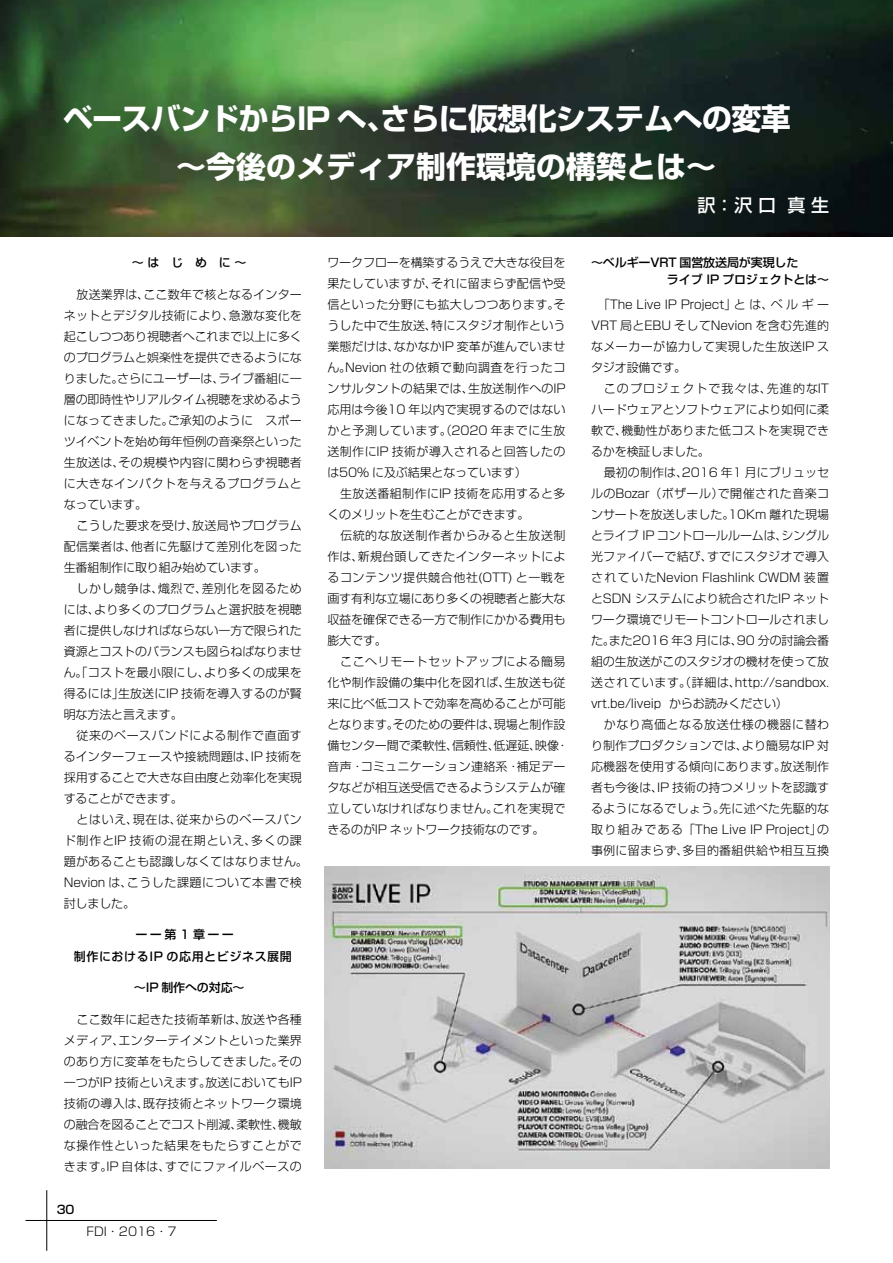
<style>
.page{position:relative;width:893px;height:1263px;background:#fff}
.page>*{position:absolute;margin:0;border:0;box-sizing:border-box;transform-origin:0 0}
.t1{font:700 30px/48px "Shin Go Pro";letter-spacing:-.025em;color:#fff}
.t2{font:500 18px "Shin Go Pro";color:#fff}
.t3{font:300 12px/21px "Shin Go Pro";letter-spacing:.005em;color:#000;text-align:justify}
.t4{font:300 12px/21px "Shin Go Pro";letter-spacing:.045em;color:#000}
.t5{font:500 12px/16.5px "Shin Go Pro";letter-spacing:-.01em;color:#000}
.t6{font:500 12px/21px "Shin Go Pro";letter-spacing:.05em;color:#000;text-align:center}
.t7{font:500 11.7px "Shin Go Pro";color:#000}
</style>
<div class="page">
<hr style="left:26px;top:1220px;width:191px;height:1px;background:#000">
<hr style="left:47px;top:1190px;width:1px;height:61px;background:#000">
<img style="left:0;top:0;width:880px;height:236px">
<img style="left:324px;top:867px;width:505px;height:302px">
<img style="left:880px;top:0;width:13px;height:236px">
<h1 class="t1" style="left:176px;top:91px;width:616px;text-indent:-113px">ベースバンドからIP へ、さらに仮想化システムへの変革～今後のメディア制作環境の構築とは～</h1>
<h2 class="t2" style="left:697px;top:190px;width:133px">訳： 沢 口 真 生</h2>
<p class="t5" style="left:132px;top:253px;width:116px">～ は　じ　め　に ～</p>
<p class="t3" style="left:64px;top:283px;width:240px;text-indent:13px">放送業界は、ここ数年で核となるインターネットとデジタル技術により、急激な変化を起こしつつあり視聴者へこれまで以上に多くのプログラムと娯楽性を提供できるようになりました。さらにユーザーは、ライブ番組に一層の即時性やリアルタイム視聴を求めるようになってきました。ご承知のように　スポーツイベントを始め毎年恒例の音楽祭といった生放送は、その規模や内容に関わらず視聴者に大きなインパクトを与えるプログラムとなっています。</p>
<p class="t3" style="left:64px;top:514px;width:240px;text-indent:13px">こうした要求を受け、放送局やプログラム配信業者は、他者に先駆けて差別化を図った生番組制作に取り組み始めています。</p>
<p class="t3" style="left:64px;top:577px;width:240px;text-indent:13px">しかし競争は、熾烈で、差別化を図るためには、より多くのプログラムと選択肢を視聴者に提供しなければならない一方で限られた資源とコストのバランスも図らねばなりません。「コストを最小限にし、より多くの成果を得るには」生放送にIP 技術を導入するのが賢明な方法と言えます。</p>
<p class="t3" style="left:64px;top:724px;width:240px;text-indent:13px">従来のベースバンドによる制作で直面するインターフェースや接続問題は、IP 技術を採用することで大きな自由度と効率化を実現することができます。</p>
<p class="t4" style="left:64px;top:808px;width:246px;text-indent:13px">とはいえ、現在は、従来からのベースバンド制作とIP 技術の混在期といえ、多くの課題があることも認識しなくてはなりません。<br>Nevion は、こうした課題について本書で検討しました。</p>
<p class="t6" style="left:74px;top:923px;width:220px">ーー第１章ーー<br>制作におけるIP の応用とビジネス展開</p>
<p class="t5" style="left:134px;top:977px;width:112px">～IP 制作への対応～</p>
<p class="t3" style="left:64px;top:1007px;width:240px;text-indent:13px">ここ数年に起きた技術革新は、放送や各種メディア、エンターテイメントといった業界のあり方に変革をもたらしてきました。その一つがIP 技術といえます。放送においてもIP技術の導入は、既存技術とネットワーク環境の融合を図ることでコスト削減、柔軟性、機敏な操作性といった結果をもたらすことができます。IP 自体は、すでにファイルベースの</p>
<p class="t7" style="left:57px;top:1200px;width:19px">30</p>
<p class="t3" style="left:87px;top:1219px;width:91px">FDI・2016・7</p>
<p class="t3" style="left:327px;top:251px;width:240px">ワークフローを構築するうえで大きな役目を果たしていますが、それに留まらず配信や受信といった分野にも拡大しつつあります。そうした中で生放送、特にスタジオ制作という業態だけは、なかなかIP 変革が進んでいません。Nevion 社の依頼で動向調査を行ったコンサルタントの結果では、生放送制作へのIP応用は今後10 年以内で実現するのではないかと予測しています。（2020 年までに生放送制作にIP 技術が導入されると回答したのは50% に及ぶ結果となっています）</p>
<p class="t3" style="left:327px;top:482px;width:240px;text-indent:13px">生放送番組制作にIP 技術を応用すると多くのメリットを生むことができます。</p>
<p class="t3" style="left:327px;top:524px;width:240px;text-indent:13px">伝統的な放送制作者からみると生放送制作は、新規台頭してきたインターネットによるコンテンツ提供競合他社(OTT) と一戦を画す有利な立場にあり多くの視聴者と膨大な収益を確保できる一方で制作にかかる費用も膨大です。</p>
<p class="t3" style="left:327px;top:650px;width:243px;text-align:left;text-indent:13px">ここへリモートセットアップによる簡易化や制作設備の集中化を図れば、生放送も従来に比べ低コストで効率を高めることが可能となります。そのための要件は、現場と制作設備センター間で柔軟性、信頼性、低遅延、映像・音声・コミュニケーション連絡系・補足データなどが相互送受信できるようシステムが確立していなければなりません。これを実現できるのがIP ネットワーク技術なのです。</p>
<p class="t5" style="left:619px;top:253px;width:211px;text-indent:-28px">～ベルギーVRT 国営放送局が実現した<br>　　　　ライブ IP プロジェクトとは～</p>
<p class="t3" style="left:591px;top:293px;width:240px;text-indent:7px">「The Live IP Project」とは、ベルギーVRT 局とEBU そしてNevion を含む先進的なメーカーが協力して実現した生放送IP スタジオ設備です。</p>
<p class="t3" style="left:591px;top:377px;width:240px;text-indent:13px">このプロジェクトで我々は、先進的なITハードウェアとソフトウェアにより如何に柔軟で、機動性がありまた低コストを実現できるかを検証しました。</p>
<p class="t3" style="left:591px;top:461px;width:240px;text-indent:13px">最初の制作は、2016 年1 月にブリュッセルのBozar（ボザール）で開催された音楽コンサートを放送しました。10Km 離れた現場とライブ IP コントロールルームは、シングル光ファイバーで結び、すでにスタジオで導入されていたNevion Flashlink CWDM 装置とSDN システムにより統合されたIP ネットワーク環境でリモートコントロールされました。また2016 年3 月には、90 分の討論会番組の生放送がこのスタジオの機材を使って放送されています。（詳細は、http://sandbox. vrt.be/liveip からお読みください）</p>
<p class="t3" style="left:591px;top:713px;width:240px;text-indent:13px">かなり高価となる放送仕様の機器に替わり制作プロダクションでは、より簡易なIP 対応機器を使用する傾向にあります。放送制作者も今後は、IP 技術の持つメリットを認識するようになるでしょう。先に述べた先駆的な取り組みである「The Live IP Project」の事例に留まらず、多目的番組供給や相互互換</p>
</div>
